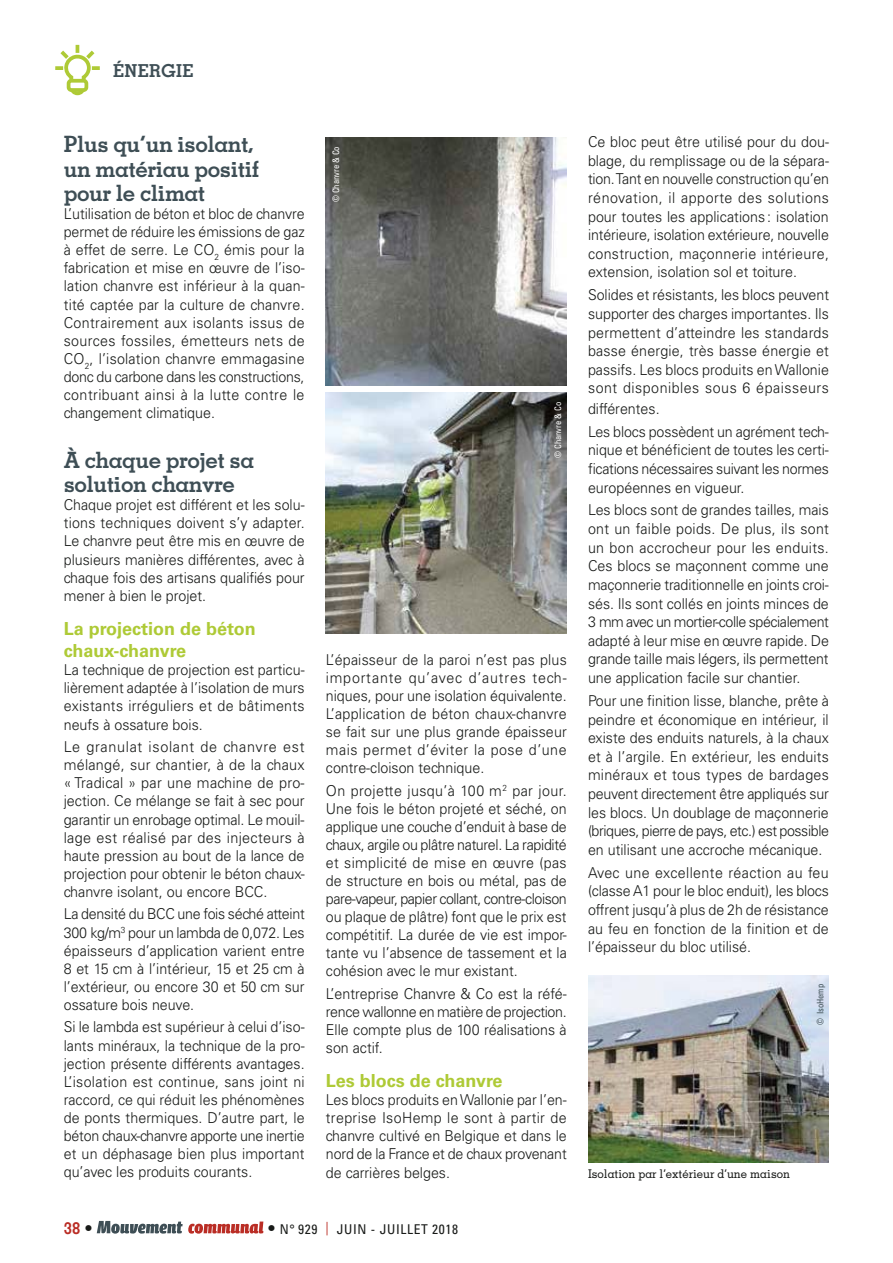
<style>
.page{position:relative;width:893px;height:1263px;background:#fff}
.page>*{position:absolute;margin:0;border:0;box-sizing:border-box;transform-origin:0 0}
.t1{font:700 22.5px/24.2px "Memphis LT Std";letter-spacing:-.02em;color:#3e4e55}
.t2{font:700 18px/21.8px "Univers LT Std";color:#aeca36}
.t3{font:700 17.85px "Memphis LT Std";letter-spacing:.02em;color:#3e4e55}
.t4{font:700 16.5px "Memphis LT Std";color:#ba2d25}
.t5{font:300 15px/18.6px "Univers LT Std";color:#181a18;text-align:justify;scale:.95 1}
.t6{font:300 15px/18.1px "Univers LT Std";color:#181a18;text-align:justify;scale:.96 1}
.t7{font:condensed 13.5px "Univers LT Std";letter-spacing:.05em;color:#181a18}
.t8{font:500 12px "Memphis LT Std";color:#181a18;scale:.95 1}
.t9{font:condensed 9px "Univers LT Std";color:#fff;scale:.95 1}
.t10{font:condensed 9px "Univers LT Std";color:#3e4e55;scale:.95 1}
.s1{color:#181a18}
.s2{font-family:"Memphis LT Std";font-weight:700;font-stretch:normal;font-size:16.5px}
.s3{color:#ba2d25}
</style>
<div class="page">
<svg style="left:55px;top:45px;width:45px;height:51px"></svg>
<img style="left:326px;top:393px;width:241px;height:240px">
<img style="left:326px;top:138px;width:241px;height:247px">
<img style="left:588px;top:976px;width:241px;height:187px">
<svg style="left:97px;top:1221px;width:166px;height:13px"></svg>
<p class="t3" style="left:113px;top:63px;width:82px">ÉNERGIE</p>
<h1 class="t1" style="left:64px;top:134px;width:197px">Plus qu’un isolant, un matériau positif pour le climat</h1>
<p class="t5" style="left:64px;top:205px;width:255px;line-height:18.1px">L’utilisation de béton et bloc de chanvre permet de réduire les émissions de gaz à effet de serre. Le CO<sub>2</sub> émis pour la fabrication et mise en œuvre de l’iso&shy;lation chanvre est inférieur à la quan&shy;tité captée par la culture de chanvre.<br>Contrairement aux isolants issus de sources fossiles, émetteurs nets de CO<sub>2</sub>, l’isolation chanvre emmagasine donc du carbone dans les constructions, contribuant ainsi à la lutte contre le changement climatique.</p>
<h1 class="t1" style="left:64px;top:449px;width:192px">À chaque projet sa solution chanvre</h1>
<p class="t5" style="left:64px;top:497px;width:255px;line-height:18.1px">Chaque projet est différent et les solu&shy;tions techniques doivent s’y adapter.<br>Le chanvre peut être mis en œuvre de plusieurs manières différentes, avec à chaque fois des artisans qualifiés pour mener à bien le projet.</p>
<p class="t2" style="left:64px;top:619px;width:194px">La projection de béton chaux-chanvre</p>
<p class="t5" style="left:64px;top:662px;width:255px;line-height:18.1px">La technique de projection est particu&shy;lièrement adaptée à l’isolation de murs existants irréguliers et de bâtiments neufs à ossature bois.</p>
<p class="t6" style="left:64px;top:738px;width:252px">Le granulat isolant de chanvre est mélangé, sur chantier, à de la chaux « Tradical » par une machine de pro&shy;jection. Ce mélange se fait à sec pour garantir un enrobage optimal. Le mouil&shy;lage est réalisé par des injecteurs à haute pression au bout de la lance de projection pour obtenir le béton chaux&shy;chanvre isolant, ou encore BCC.</p>
<p class="t5" style="left:64px;top:906px;width:255px;line-height:18.1px">La densité du BCC une fois séché atteint 300 kg/m<sup>3</sup> pour un lambda de 0,072. Les épaisseurs d’application varient entre 8 et 15 cm à l’intérieur, 15 et 25 cm à l’extérieur, ou encore 30 et 50 cm sur ossature bois neuve.</p>
<p class="t5" style="left:64px;top:1019px;width:255px;line-height:18.1px">Si le lambda est supérieur à celui d’iso&shy;lants minéraux, la technique de la pro&shy;jection présente différents avantages.<br>L’isolation est continue, sans joint ni raccord, ce qui réduit les phénomènes de ponts thermiques. D’autre part, le béton chaux-chanvre apporte une inertie et un déphasage bien plus important qu’avec les produits courants.</p>
<p class="t9" style="left:331px;top:202px;width:60px;rotate:-90deg">© Chanvre &amp; Co</p>
<p class="t9" style="left:553px;top:458px;width:60px;rotate:-90deg">© Chanvre &amp; Co</p>
<p class="t5" style="left:326px;top:652px;width:255px;line-height:18px">L’épaisseur de la paroi n’est pas plus importante qu’avec d’autres tech&shy;niques, pour une isolation équivalente.<br>L’application de béton chaux-chanvre se fait sur une plus grande épaisseur mais permet d’éviter la pose d’une contre-cloison technique.</p>
<p class="t5" style="left:326px;top:782px;width:255px;line-height:18px">On projette jusqu’à 100 m<sup>2</sup> par jour.<br>Une fois le béton projeté et séché, on applique une couche d’enduit à base de chaux, argile ou plâtre naturel. La rapidité et simplicité de mise en œuvre (pas de structure en bois ou métal, pas de pare-vapeur, papier collant, contre-cloison ou plaque de plâtre) font que le prix est compétitif. La durée de vie est impor&shy;tante vu l’absence de tassement et la cohésion avec le mur existant.</p>
<p class="t5" style="left:326px;top:985px;width:255px;line-height:18px">L’entreprise Chanvre &amp; Co est la réfé&shy;rence wallonne en matière de projection.<br>Elle compte plus de 100 réalisations à son actif.</p>
<p class="t2" style="left:326px;top:1071px;width:178px">Les blocs de chanvre</p>
<p class="t5" style="left:326px;top:1092px;width:255px;line-height:18px">Les blocs produits en Wallonie par l’en&shy;treprise IsoHemp le sont à partir de chanvre cultivé en Belgique et dans le nord de la France et de chaux provenant de carrières belges.</p>
<p class="t4" style="left:64px;top:1221px;width:30px">38 <span class="s1">•</span></p>
<p class="t7" style="left:267px;top:1221px;width:192px"><span class="s2">•</span> N° 929 <span class="s3">|</span> JUIN - JUILLET 2018</p>
<p class="t5" style="left:588px;top:133px;width:255px">Ce bloc peut être utilisé pour du dou&shy;blage, du remplissage ou de la sépara&shy;tion. Tant en nouvelle construction qu’en rénovation, il apporte des solutions pour toutes les applications : isolation intérieure, isolation extérieure, nouvelle construction, maçonnerie intérieure, extension, isolation sol et toiture.</p>
<p class="t5" style="left:588px;top:287px;width:255px">Solides et résistants, les blocs peuvent supporter des charges importantes. Ils permettent d’atteindre les standards basse énergie, très basse énergie et passifs. Les blocs produits en Wallonie sont disponibles sous 6 épaisseurs</p>
<p class="t5" style="left:588px;top:398px;width:255px;line-height:23px">différentes.<br>Les blocs possèdent un agrément tech-</p>
<p class="t5" style="left:588px;top:442px;width:255px">nique et bénéficient de toutes les certi&shy;fications nécessaires suivant les normes européennes en vigueur.</p>
<p class="t5" style="left:588px;top:502px;width:255px">Les blocs sont de grandes tailles, mais ont un faible poids. De plus, ils sont un bon accrocheur pour les enduits.<br>Ces blocs se maçonnent comme une maçonnerie traditionnelle en joints croi&shy;sés. Ils sont collés en joints minces de 3 mm avec un mortier-colle spécialement adapté à leur mise en œuvre rapide. De grande taille mais légers, ils permettent une application facile sur chantier.</p>
<p class="t5" style="left:588px;top:692px;width:255px">Pour une finition lisse, blanche, prête à peindre et économique en intérieur, il existe des enduits naturels, à la chaux et à l’argile. En extérieur, les enduits minéraux et tous types de bardages peuvent directement être appliqués sur les blocs. Un doublage de maçonnerie (briques, pierre de pays, etc.) est possible en utilisant une accroche mécanique.</p>
<p class="t5" style="left:588px;top:864px;width:255px">Avec une excellente réaction au feu (classe A1 pour le bloc enduit), les blocs offrent jusqu’à plus de 2h de résistance au feu en fonction de la finition et de l’épaisseur du bloc utilisé.</p>
<p class="t10" style="left:815px;top:1025px;width:45px;rotate:-90deg">© IsoHemp</p>
<p class="t8" style="left:588px;top:1168px;width:214px">Isolation par l’extérieur d’une maison</p>
</div>
